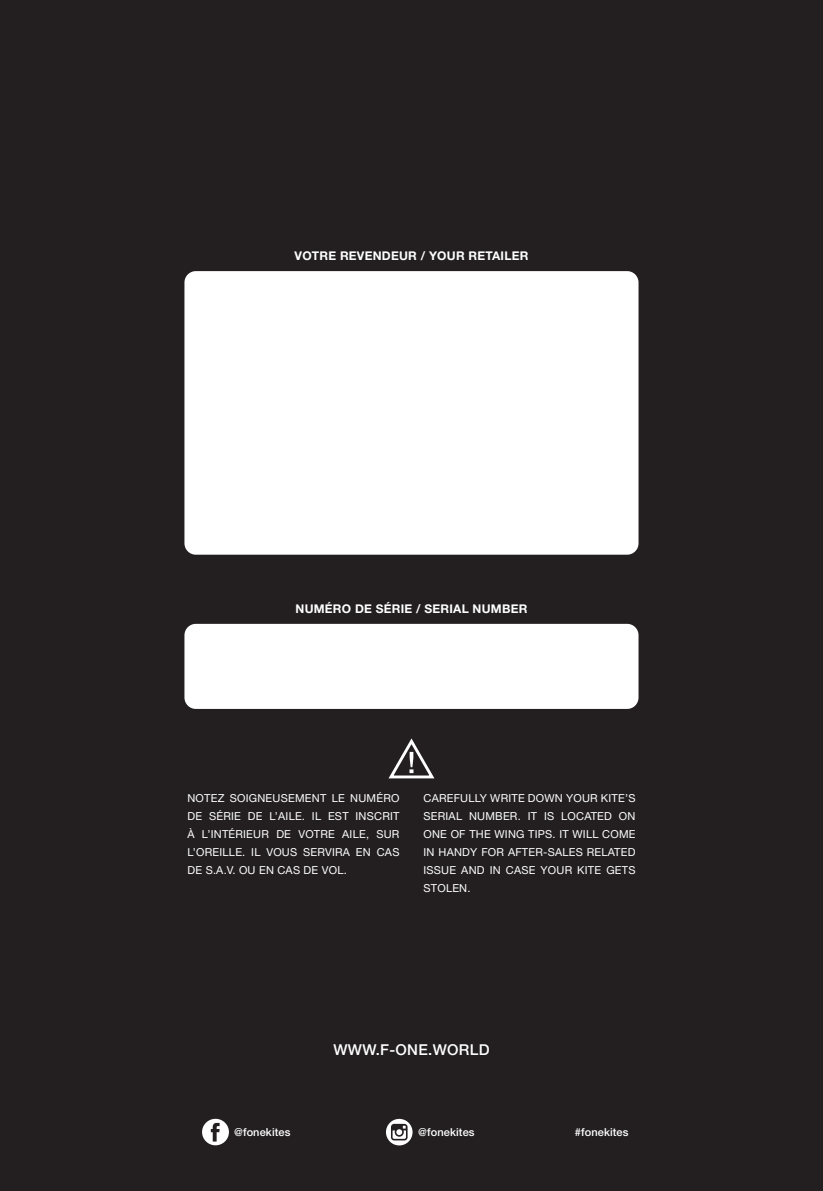
<style>
.page{position:relative;width:823px;height:1191px;background:#fff}
.page>*{position:absolute;margin:0;border:0;box-sizing:border-box;transform-origin:0 0}
.t1{font:500 15px "Helvetica Neue LT Std";letter-spacing:.02em;color:#fff}
.t2{font:700 12px "Helvetica Neue LT Std";letter-spacing:.02em;color:#fff}
.t3{font:11px/18px "Helvetica Neue LT Std";letter-spacing:.02em;color:#fff;text-align:justify}
.t4{font:500 11px "Helvetica Neue LT Std";letter-spacing:.01em;color:#fff}
</style>
<div class="page">
<div style="left:0;top:0;width:822px;height:1191px;background:#231f20"></div>
<div style="left:184px;top:271px;width:454px;height:283px;background:#fff;border-radius:11px"></div>
<div style="left:184px;top:624px;width:454px;height:85px;background:#fff;border-radius:11px"></div>
<svg style="left:388px;top:738px;width:47px;height:41px"></svg>
<svg style="left:202px;top:1118px;width:27px;height:27px"></svg>
<svg style="left:386px;top:1118px;width:26px;height:27px"></svg>
<p class="t2" style="left:294px;top:248px;width:235px">VOTRE REVENDEUR / YOUR RETAILER</p>
<p class="t2" style="left:295px;top:601px;width:233px">NUMÉRO DE SÉRIE / SERIAL NUMBER</p>
<p class="t3" style="left:187px;top:788px;width:213px">NOTEZ SOIGNEUSEMENT LE NUMÉRO DE SÉRIE DE L’AILE. IL EST INSCRIT À L’INTÉRIEUR DE VOTRE AILE, SUR L’OREILLE. IL VOUS SERVIRA EN CAS DE S.A.V. OU EN CAS DE VOL.</p>
<p class="t3" style="left:423px;top:788px;width:213px">CAREFULLY WRITE DOWN YOUR KITE’S SERIAL NUMBER. IT IS LOCATED ON ONE OF THE WING TIPS. IT WILL COME IN HANDY FOR AFTER-SALES RELATED ISSUE AND IN CASE YOUR KITE GETS STOLEN.</p>
<h1 class="t1" style="left:333px;top:1040px;width:157px">WWW.F-ONE.WORLD</h1>
<p class="t4" style="left:234px;top:1126px;width:58px">@fonekites</p>
<p class="t4" style="left:418px;top:1126px;width:58px">@fonekites</p>
<p class="t4" style="left:574px;top:1126px;width:55px">#fonekites</p>
</div>
